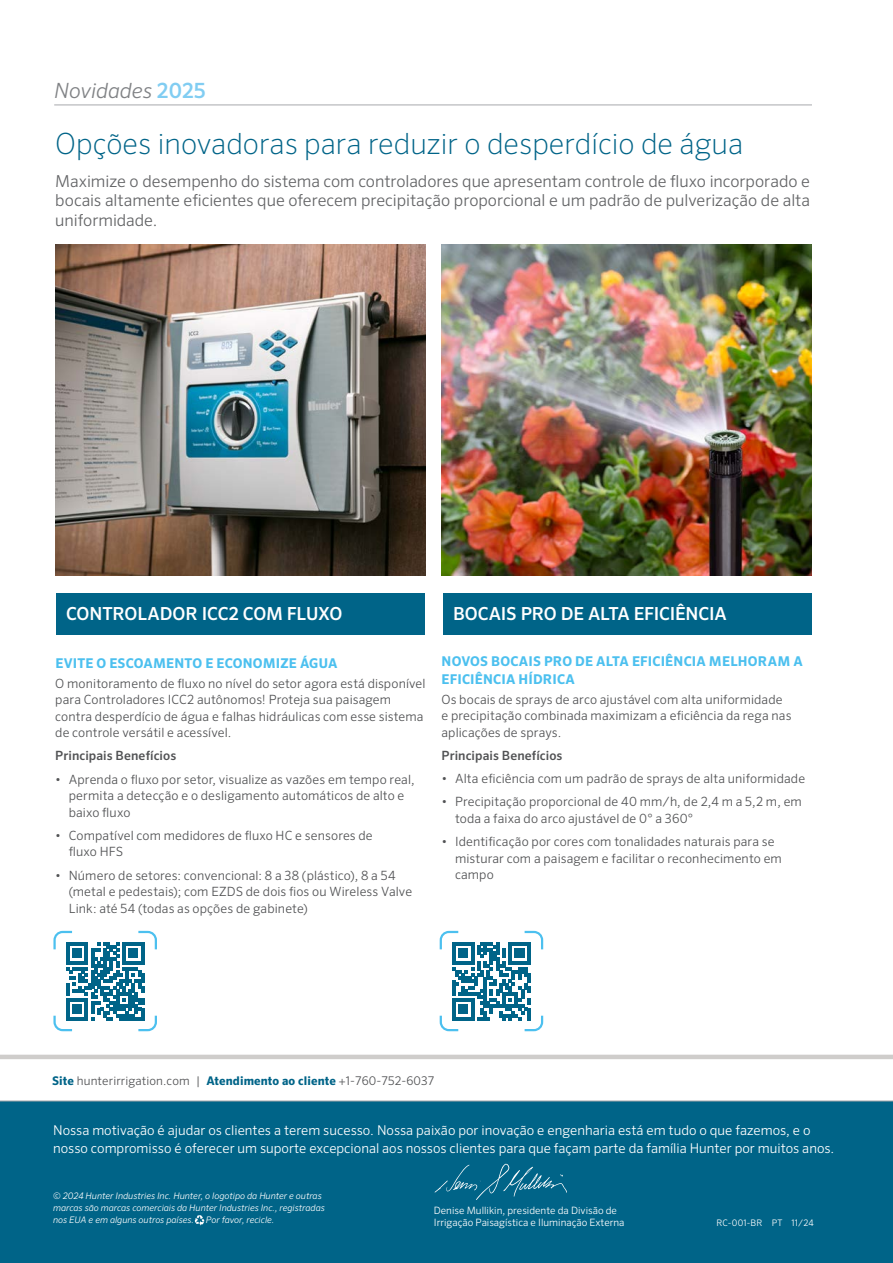
<style>
.page{position:relative;width:893px;height:1263px;background:#fff}
.page>*{position:absolute;margin:0;border:0;box-sizing:border-box;transform-origin:0 0}
.t1{font:200 29.25px "Sero Pro";color:#006488}
.t2{font:italic 300 21px "Sero Pro";color:#808285}
.t3{font:500 18px "Sero Pro";letter-spacing:-.01em;color:#fff}
.t4{font:300 16.5px/19.5px "Sero Pro";color:#636466;text-align:justify}
.t5{font:300 13.5px/18px "Sero Pro";color:#fff}
.t6{font:700 13.5px/18px "Sero Pro";letter-spacing:.01em;color:#4cc0ef}
.t7{font:300 12.75px/16.5px "Sero Pro";letter-spacing:.01em;color:#515254}
.t8{font:500 12.75px "Sero Pro";letter-spacing:.005em;color:#515254}
.t9{font:300 12px "Sero Pro";letter-spacing:.01em;color:#515254}
.t10{font:300 10.2px/12.1px "Sero Pro";color:#fff}
.t11{font:italic 300 9px/12px "Sero Pro";color:#fff}
.t12{font:300 9px "Sero Pro";letter-spacing:.02em;color:#fff}
.s1{font-weight:500;font-style:normal;color:#81cdf2}
.s2{font-weight:700;color:#006488}
</style>
<div class="page">
<div style="left:0;top:1101px;width:893px;height:162px;background:#006488"></div>
<hr style="left:0;top:1055px;width:893px;height:4px;background:#cfcdcb">
<hr style="left:0;top:1101px;width:893px;height:1px;background:#a7a9ac">
<svg style="left:434px;top:1163px;width:133px;height:37px"></svg>
<hr style="left:54px;top:105px;width:758px;height:1px;background:#a7a9ac">
<svg style="left:195px;top:1215px;width:9px;height:10px"></svg>
<img style="left:55px;top:245px;width:371px;height:330px">
<img style="left:441px;top:245px;width:371px;height:330px">
<div style="left:56px;top:593px;width:369px;height:42px;background:#006488"></div>
<div style="left:443px;top:593px;width:369px;height:42px;background:#006488"></div>
<svg style="left:53px;top:931px;width:104px;height:100px"></svg>
<svg style="left:440px;top:931px;width:103px;height:100px"></svg>
<h2 class="t2" style="left:54px;top:78px;width:153px">Novidades <span class="s1">2025</span></h2>
<h1 class="t1" style="left:55px;top:127px;width:689px">Opções inovadoras para reduzir o desperdício de água</h1>
<p class="t4" style="left:55px;top:171px;width:756px">Maximize o desempenho do sistema com controladores que apresentam controle de fluxo incorporado e bocais altamente eficientes que oferecem precipitação proporcional e um padrão de pulverização de alta uniformidade.</p>
<h3 class="t3" style="left:66px;top:602px;width:278px">CONTROLADOR ICC2 COM FLUXO</h3>
<h3 class="t3" style="left:453px;top:602px;width:275px">BOCAIS PRO DE ALTA EFICIÊNCIA</h3>
<p class="t6" style="left:55px;top:654px;width:284px">EVITE O ESCOAMENTO E ECONOMIZE ÁGUA</p>
<p class="t7" style="left:55px;top:675px;width:372px">O monitoramento de fluxo no nível do setor agora está disponível para Controladores ICC2 autônomos! Proteja sua paisagem contra desperdício de água e falhas hidráulicas com esse sistema de controle versátil e acessível.</p>
<p class="t8" style="left:55px;top:748px;width:122px">Principais Benefícios</p>
<p class="t7" style="left:69px;top:771px;width:347px;text-indent:-14px">• Aprenda o fluxo por setor, visualize as vazões em tempo real, permita a detecção e o desligamento automáticos de alto e baixo fluxo</p>
<p class="t7" style="left:69px;top:827px;width:306px;text-indent:-14px">• Compatível com medidores de fluxo HC e sensores de fluxo HFS</p>
<p class="t7" style="left:69px;top:867px;width:345px;text-indent:-14px">• Número de setores: convencional: 8 a 38 (plástico), 8 a 54 (metal e pedestais); com EZDS de dois fios ou Wireless Valve<br>Link: até 54 (todas as opções de gabinete)</p>
<p class="t6" style="left:442px;top:652px;width:363px">NOVOS BOCAIS PRO DE ALTA EFICIÊNCIA MELHORAM A<br>EFICIÊNCIA HÍDRICA</p>
<p class="t7" style="left:441px;top:691px;width:351px">Os bocais de sprays de arco ajustável com alta uniformidade e precipitação combinada maximizam a eficiência da rega nas aplicações de sprays.</p>
<p class="t8" style="left:441px;top:747px;width:122px">Principais Benefícios</p>
<p class="t7" style="left:441px;top:770px;width:365px">• Alta eficiência com um padrão de sprays de alta uniformidade</p>
<p class="t7" style="left:455px;top:793px;width:348px;text-indent:-14px">• Precipitação proporcional de 40 mm/h, de 2,4 m a 5,2 m, em toda a faixa do arco ajustável de 0° a 360°</p>
<p class="t7" style="left:455px;top:833px;width:328px;text-indent:-14px">• Identificação por cores com tonalidades naturais para se misturar com a paisagem e facilitar o reconhecimento em campo</p>
<p class="t9" style="left:52px;top:1073px;width:384px"><span class="s2">Site</span> hunterirrigation.com | <span class="s2">Atendimento ao cliente</span> +1-760-752-6037</p>
<p class="t5" style="left:53px;top:1120px;width:782px">Nossa motivação é ajudar os clientes a terem sucesso. Nossa paixão por inovação e engenharia está em tudo o que fazemos, e o nosso compromisso é oferecer um suporte excepcional aos nossos clientes para que façam parte da família Hunter por muitos anos.</p>
<p class="t11" style="left:53px;top:1190px;width:273px">© 2024 Hunter Industries Inc. Hunter, o logotipo da Hunter e outras marcas são marcas comerciais da Hunter Industries Inc., registradas nos EUA e em alguns outros países.</p>
<p class="t10" style="left:434px;top:1204px;width:192px">Denise Mullikin, presidente da Divisão de<br>Irrigação Paisagística e Iluminação Externa</p>
<p class="t11" style="left:206px;top:1214px;width:70px">Por favor, recicle.</p>
<p class="t12" style="left:716px;top:1217px;width:99px">RC-001-BR PT 11/24</p>
</div>
